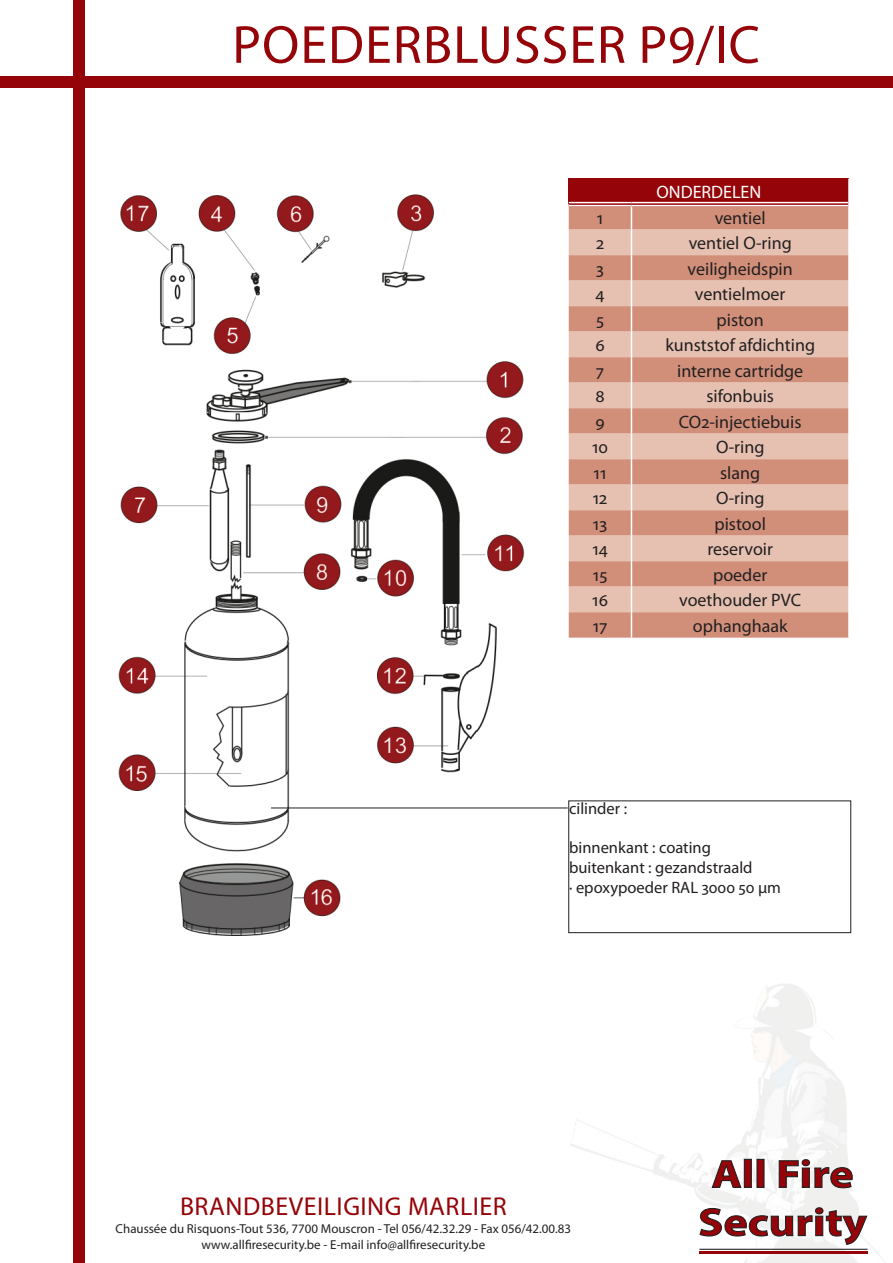
<style>
.page{position:relative;width:893px;height:1263px;background:#fff}
.page>*{position:absolute;margin:0;border:0;box-sizing:border-box;transform-origin:0 0}
.t1{font:54px "Myriad Pro";letter-spacing:.02em;color:#940408}
.t2{font:25.95px "Myriad Pro";letter-spacing:.02em;color:#940408}
.t3{font:18px "Myriad Pro";color:#231f20}
.t4{font:18px "Myriad Pro";color:#fff}
.t5{font:16.5px/19.8px "Myriad Pro";color:#231f20}
.t6{font:12.9px/15.6px "Myriad Pro";color:#231f20;text-align:center}
</style>
<div class="page">
<img style="left:570px;top:984px;width:316px;height:279px">
<svg style="left:699px;top:1207px;width:169px;height:38px"></svg>
<svg style="left:711px;top:1158px;width:142px;height:31px"></svg>
<hr style="left:699px;top:1251px;width:168px;height:3px;background:#940408">
<hr style="left:699px;top:1249px;width:168px;height:1px;background:#231f20">
<div style="left:0;top:77px;width:893px;height:11px;background:#940408"></div>
<div style="left:74px;top:0;width:11px;height:1263px;background:#940408"></div>
<img style="left:118px;top:194px;width:450px;height:742px">
<div style="left:569px;top:179px;width:280px;height:25px;background:#940408"></div>
<svg style="left:569px;top:206px;width:279px;height:432px;background:#d1917d"></svg>
<svg style="left:569px;top:230px;width:279px;height:382px;background:#dcaa98"></svg>
<svg style="left:569px;top:203px;width:62px;height:2px"></svg>
<svg style="left:631px;top:203px;width:217px;height:2px"></svg>
<svg style="left:631px;top:206px;width:1px;height:432px"></svg>
<hr style="left:848px;top:179px;width:2px;height:25px;background:#fff">
<hr style="left:569px;top:202px;width:62px;height:1px;background:#fff">
<hr style="left:631px;top:202px;width:217px;height:1px;background:#fff">
<div style="left:568px;top:800px;width:283px;height:133px;border:1px solid #231f20"></div>
<hr style="left:271px;top:807px;width:297px;height:1px;background:#231f20">
<h1 class="t1" style="left:232px;top:11px;width:529px">POEDERBLUSSER P9/ic</h1>
<p class="t4" style="left:656px;top:181px;width:106px">ONDERDELEN</p>
<p class="t3" style="left:597px;top:206px;width:8px">1</p>
<p class="t3" style="left:715px;top:206px;width:52px">ventiel</p>
<p class="t3" style="left:596px;top:232px;width:10px">2</p>
<p class="t3" style="left:689px;top:232px;width:105px">ventiel O-ring</p>
<p class="t3" style="left:596px;top:257px;width:9px">3</p>
<p class="t3" style="left:688px;top:257px;width:107px">veiligheidspin</p>
<p class="t3" style="left:596px;top:283px;width:11px">4</p>
<p class="t3" style="left:695px;top:283px;width:92px">ventielmoer</p>
<p class="t3" style="left:596px;top:308px;width:9px">5</p>
<p class="t3" style="left:716px;top:308px;width:49px">piston</p>
<p class="t3" style="left:595px;top:334px;width:11px">6</p>
<p class="t3" style="left:665px;top:334px;width:151px">kunststof afdichting</p>
<p class="t3" style="left:596px;top:359px;width:9px">7</p>
<p class="t3" style="left:677px;top:359px;width:128px">interne cartridge</p>
<p class="t3" style="left:595px;top:385px;width:11px">8</p>
<p class="t3" style="left:706px;top:385px;width:69px">sifonbuis</p>
<p class="t3" style="left:595px;top:411px;width:11px">9</p>
<p class="t3" style="left:679px;top:411px;width:124px">CO2-injectiebuis</p>
<p class="t3" style="left:592px;top:436px;width:18px">10</p>
<p class="t3" style="left:716px;top:436px;width:50px">O-ring</p>
<p class="t3" style="left:594px;top:462px;width:15px">11</p>
<p class="t3" style="left:720px;top:462px;width:42px">slang</p>
<p class="t3" style="left:593px;top:487px;width:16px">12</p>
<p class="t3" style="left:716px;top:487px;width:50px">O-ring</p>
<p class="t3" style="left:593px;top:513px;width:16px">13</p>
<p class="t3" style="left:714px;top:513px;width:53px">pistool</p>
<p class="t3" style="left:592px;top:538px;width:17px">14</p>
<p class="t3" style="left:707px;top:538px;width:67px">reservoir</p>
<p class="t3" style="left:593px;top:564px;width:16px">15</p>
<p class="t3" style="left:713px;top:564px;width:56px">poeder</p>
<p class="t3" style="left:592px;top:589px;width:17px">16</p>
<p class="t3" style="left:679px;top:589px;width:124px">voethouder PVC</p>
<p class="t3" style="left:593px;top:615px;width:16px">17</p>
<p class="t3" style="left:693px;top:615px;width:96px">ophanghaak</p>
<p class="t5" style="left:569px;top:798px;width:60px">cilinder :</p>
<p class="t5" style="left:569px;top:837px;width:213px">binnenkant : coating buitenkant : gezandstraald<br>∙ epoxypoeder RAL 3000 50 µm</p>
<h2 class="t2" style="left:180px;top:1190px;width:328px">BRANDBEVEILIGING MARLIER</h2>
<p class="t6" style="left:116px;top:1221px;width:457px">Chaussée du Risquons-Tout 536, 7700 Mouscron - Tel 056/42.32.29 - Fax 056/42.00.83 www.allfiresecurity.be - E-mail info@allfiresecurity.be</p>
</div>
